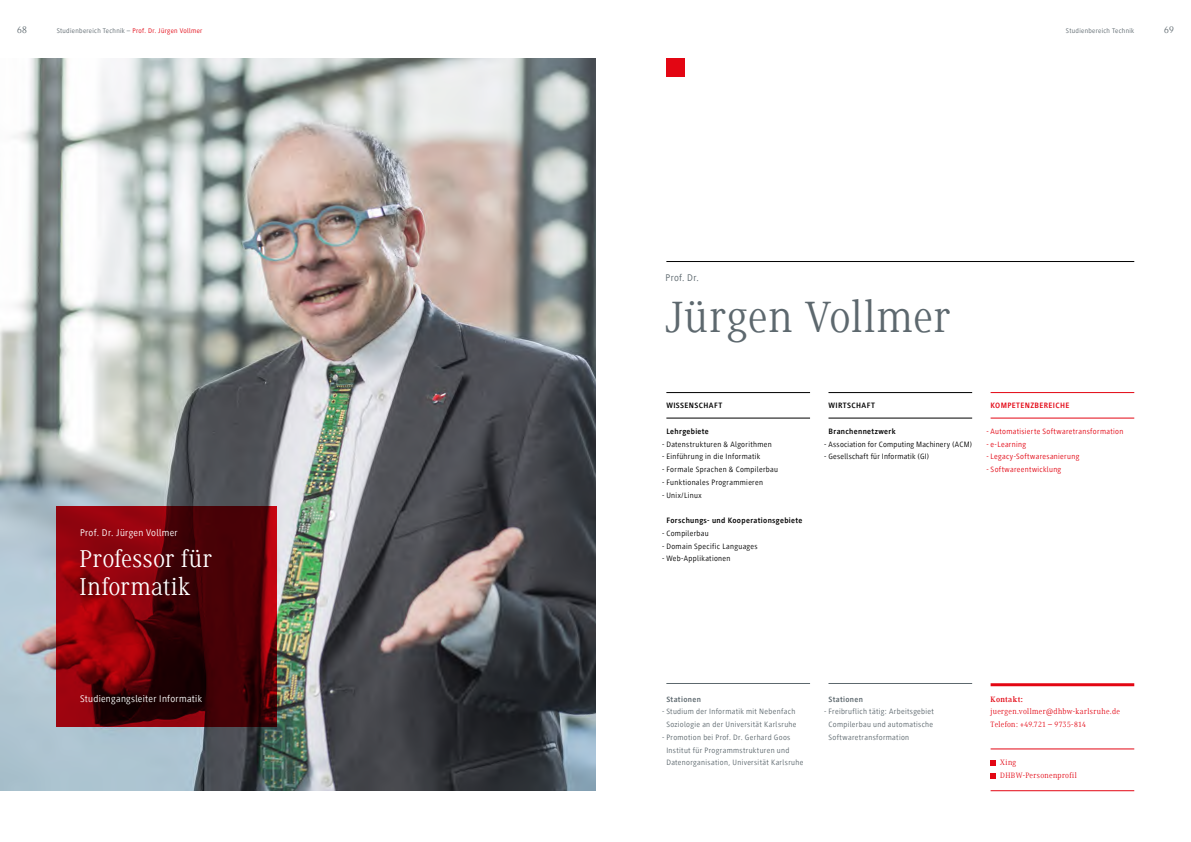
<style>
.page{position:relative;width:1191px;height:842px;background:#fff}
.page>*{position:absolute;margin:0;border:0;box-sizing:border-box;transform-origin:0 0}
.t1{font:45px "Generis Serif Com";letter-spacing:.02em;color:#5d686e}
.t2{font:25px/28px "Generis Serif Com";letter-spacing:.015em;color:#fff}
.t3{font:10px "Generis Sans Com";letter-spacing:.03em;color:#fff}
.t4{font:10px "Generis Sans Com";letter-spacing:.03em;color:#5d686e}
.t5{font:10px "Generis Serif Com";color:#5d686e}
.t6{font:8px/12.8px "Generis Sans Com";letter-spacing:.04em;color:#5d686e;text-align:justify}
.t7{font:8px "Generis Sans Com";letter-spacing:.04em;color:#000}
.t8{font:8px "Generis Sans Com";letter-spacing:.04em;color:#e30613}
.t9{font:700 8px "Generis Sans Com";letter-spacing:.04em;color:#000}
.t10{font:8px/12.8px "Generis Serif Com";letter-spacing:.04em;color:#e30613}
.t11{font:700 8px "Generis Sans Com";letter-spacing:.04em;color:#5d686e}
.t12{font:700 8px "Generis Sans Com";letter-spacing:.045em;color:#e30613}
.t13{font:700 8px "Generis Serif Com";letter-spacing:.04em;color:#e30613}
.t14{font:7px "Generis Sans Com";letter-spacing:.045em;color:#5d686e}
.s1{color:#e30613}
</style>
<div class="page">
<hr style="left:666px;top:261px;width:468px;height:1px;background:#000">
<div style="left:666px;top:58px;width:18px;height:19px;background:#e30613"></div>
<hr style="left:828px;top:683px;width:144px;height:1px;background:#5d686e">
<hr style="left:666px;top:683px;width:144px;height:1px;background:#5d686e">
<hr style="left:666px;top:392px;width:144px;height:1px;background:#000">
<hr style="left:666px;top:418px;width:144px;height:1px;background:#000">
<hr style="left:828px;top:392px;width:144px;height:1px;background:#000">
<hr style="left:828px;top:418px;width:144px;height:1px;background:#000">
<hr style="left:990px;top:392px;width:144px;height:1px;background:#e30613">
<hr style="left:990px;top:418px;width:144px;height:1px;background:#e30613">
<hr style="left:990px;top:683px;width:144px;height:3px;background:#e30613">
<hr style="left:990px;top:749px;width:144px;height:1px;background:#e30613">
<svg style="left:990px;top:760px;width:6px;height:5px"></svg>
<svg style="left:990px;top:773px;width:6px;height:5px"></svg>
<hr style="left:990px;top:790px;width:144px;height:1px;background:#e30613">
<img style="left:0;top:58px;width:595px;height:733px">
<svg style="left:57px;top:507px;width:220px;height:220px;background:#630208"></svg>
<p class="t5" style="left:17px;top:24px;width:12px">68</p>
<p class="t14" style="left:1066px;top:27px;width:70px">Studienbereich Technik</p>
<p class="t5" style="left:1164px;top:24px;width:11px">69</p>
<p class="t14" style="left:57px;top:27px;width:147px">Studienbereich Technik – <span class="s1">Prof. Dr. Jürgen Vollmer</span></p>
<p class="t3" style="left:80px;top:527px;width:99px">Prof. Dr. Jürgen Vollmer</p>
<h2 class="t2" style="left:79px;top:545px;width:134px">Professor für<br>Informatik</h2>
<p class="t3" style="left:80px;top:693px;width:123px">Studiengangsleiter Informatik</p>
<p class="t4" style="left:665px;top:272px;width:35px">Prof. Dr.</p>
<h1 class="t1" style="left:665px;top:292px;width:287px">Jürgen Vollmer</h1>
<p class="t9" style="left:666px;top:401px;width:57px">WISSENSCHAFT</p>
<p class="t9" style="left:666px;top:427px;width:44px">Lehrgebiete</p>
<p class="t7" style="left:662px;top:439px;width:111px">- Datenstrukturen &amp; Algorithmen</p>
<p class="t7" style="left:662px;top:452px;width:100px">- Einführung in die Informatik</p>
<p class="t7" style="left:662px;top:465px;width:118px">- Formale Sprachen &amp; Compilerbau</p>
<p class="t7" style="left:662px;top:478px;width:102px">- Funktionales Programmieren</p>
<p class="t7" style="left:662px;top:490px;width:41px">- Unix/Linux</p>
<p class="t9" style="left:666px;top:516px;width:137px">Forschungs- und Kooperationsgebiete</p>
<p class="t7" style="left:662px;top:529px;width:48px">- Compilerbau</p>
<p class="t7" style="left:662px;top:541px;width:97px">- Domain Specific Languages</p>
<p class="t7" style="left:662px;top:554px;width:70px">- Web-Applikationen</p>
<p class="t9" style="left:828px;top:401px;width:48px">WIRTSCHAFT</p>
<p class="t9" style="left:828px;top:427px;width:69px">Branchennetzwerk</p>
<p class="t7" style="left:824px;top:439px;width:149px">- Association for Computing Machinery (ACM)</p>
<p class="t7" style="left:824px;top:452px;width:107px">- Gesellschaft für Informatik (GI)</p>
<p class="t12" style="left:990px;top:401px;width:80px">KOMPETENZBEREICHE</p>
<p class="t8" style="left:986px;top:427px;width:138px">- Automatisierte Softwaretransformation</p>
<p class="t8" style="left:986px;top:439px;width:41px">- e-Learning</p>
<p class="t8" style="left:986px;top:452px;width:94px">- Legacy-Softwaresanierung</p>
<p class="t8" style="left:986px;top:465px;width:76px">- Softwareentwicklung</p>
<p class="t11" style="left:666px;top:695px;width:36px">Stationen</p>
<p class="t6" style="left:662px;top:705px;width:136px;text-align:center">- Studium der Informatik mit Nebenfach<br>Soziologie an der Universität Karlsruhe</p>
<p class="t6" style="left:666px;top:731px;width:139px;text-align:left;text-indent:-4px">- Promotion bei Prof. Dr. Gerhard Goos<br>Institut für Programmstrukturen und<br>Datenorganisation, Universität Karlsruhe</p>
<p class="t11" style="left:828px;top:695px;width:36px">Stationen</p>
<p class="t6" style="left:828px;top:705px;width:107px;text-indent:-4px">- Freibruflich tätig: Arbeitsgebiet Compilerbau und automatische Softwaretransformation</p>
<p class="t13" style="left:990px;top:694px;width:34px">Kontakt:</p>
<p class="t10" style="left:990px;top:705px;width:131px">juergen.vollmer@dhbw-karlsruhe.de<br>Telefon: +49.721 – 9735-814</p>
<p class="t10" style="left:1000px;top:756px;width:78px">Xing<br>DHBW-Personenprofil</p>
</div>
